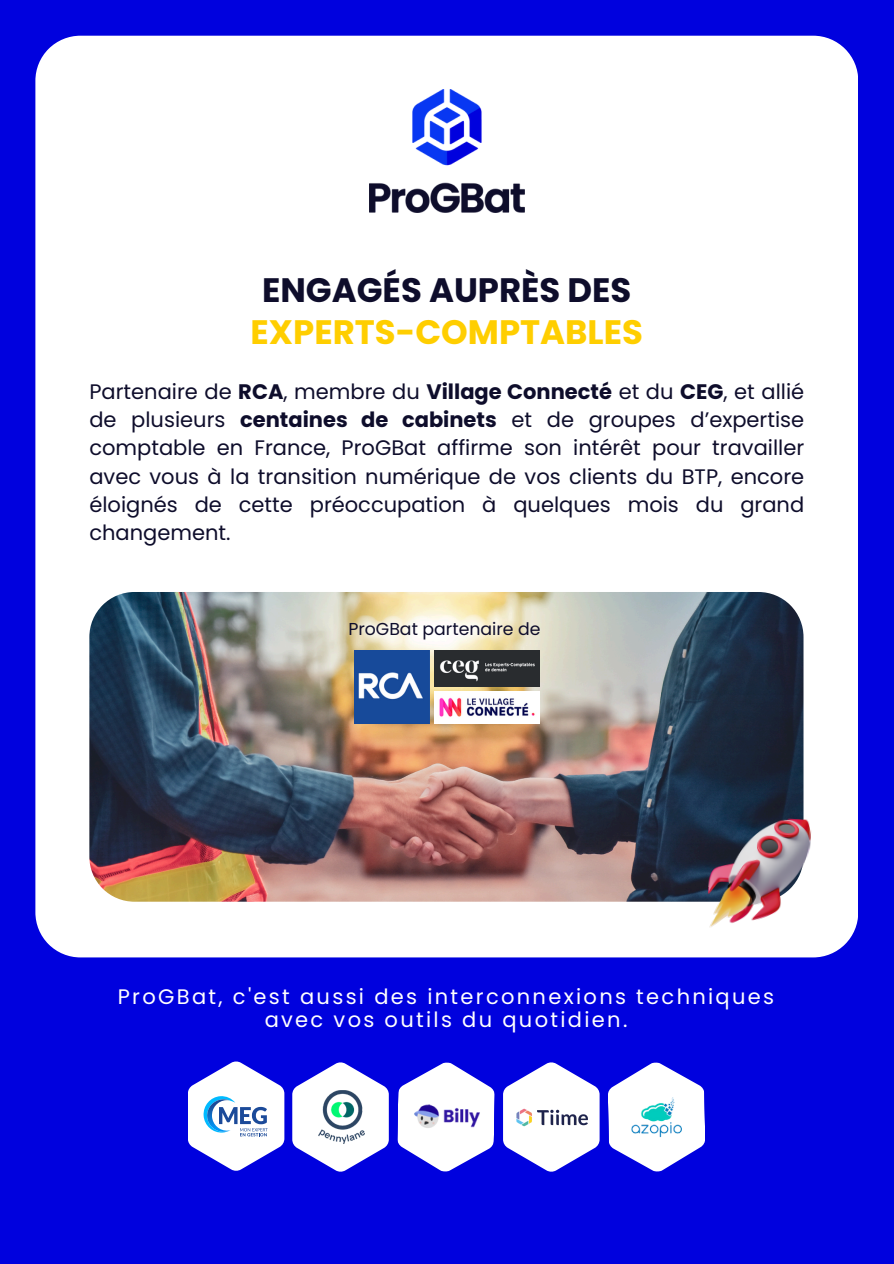
<style>
.page{position:relative;width:894px;height:1264px;background:#fff}
.page>*{position:absolute;margin:0;border:0;box-sizing:border-box;transform-origin:0 0}
.t1{font:700 33.9px/41.7px "Poppins";color:#ffce00;text-align:center}
.t2{font:21px/28.2px "Poppins";color:#0e0d2b;text-align:justify}
.t3{font:21px/22.5px "Poppins";letter-spacing:.11em;color:#fff;text-align:center}
.t4{font:17.25px "Poppins";color:#0e0d2b}
.s1{color:#0e0d2b}
.s2{font-weight:700}
</style>
<div class="page">
<div style="left:0;top:0;width:893px;height:1263px;background:#0001de"></div>
<div style="left:35px;top:36px;width:823px;height:921px;background:#fff"></div>
<img style="left:369px;top:89px;width:155px;height:123px">
<img style="left:89px;top:592px;width:714px;height:309px">
<img style="left:705px;top:813px;width:106px;height:120px">
<img style="left:354px;top:650px;width:75px;height:73px">
<img style="left:434px;top:650px;width:105px;height:36px">
<img style="left:434px;top:691px;width:105px;height:32px">
<svg style="left:608px;top:1062px;width:97px;height:110px"></svg>
<img style="left:631px;top:1096px;width:50px;height:40px;border-radius:6px">
<svg style="left:397px;top:1062px;width:97px;height:110px"></svg>
<img style="left:413px;top:1103px;width:67px;height:27px;border-radius:6px">
<svg style="left:188px;top:1061px;width:96px;height:109px"></svg>
<svg style="left:292px;top:1062px;width:97px;height:109px"></svg>
<img style="left:317px;top:1090px;width:48px;height:53px;border-radius:7px">
<svg style="left:503px;top:1062px;width:96px;height:109px"></svg>
<img style="left:515px;top:1088px;width:72px;height:57px">
<p class="t1" style="left:250px;top:269px;width:394px"><span class="s1">ENGAGÉS AUPRÈS DES<br></span>EXPERTS-COMPTABLES</p>
<h2 class="t2" style="left:89px;top:378px;width:716px">Partenaire de <span class="s2">RCA</span>, membre du <span class="s2">Village Connecté</span> et du <span class="s2">CEG</span>, et allié de plusieurs <span class="s2">centaines de cabinets</span> et de groupes d’expertise comptable en France, ProGBat affirme son intérêt pour travailler avec vous à la transition numérique de vos clients du BTP, encore éloignés de cette préoccupation à quelques mois du grand changement.</h2>
<h2 class="t4" style="left:348px;top:617px;width:194px">ProGBat partenaire de</h2>
<p class="t3" style="left:118px;top:985px;width:657px">ProGBat, c'est aussi des interconnexions techniques avec vos outils du quotidien.</p>
</div>
